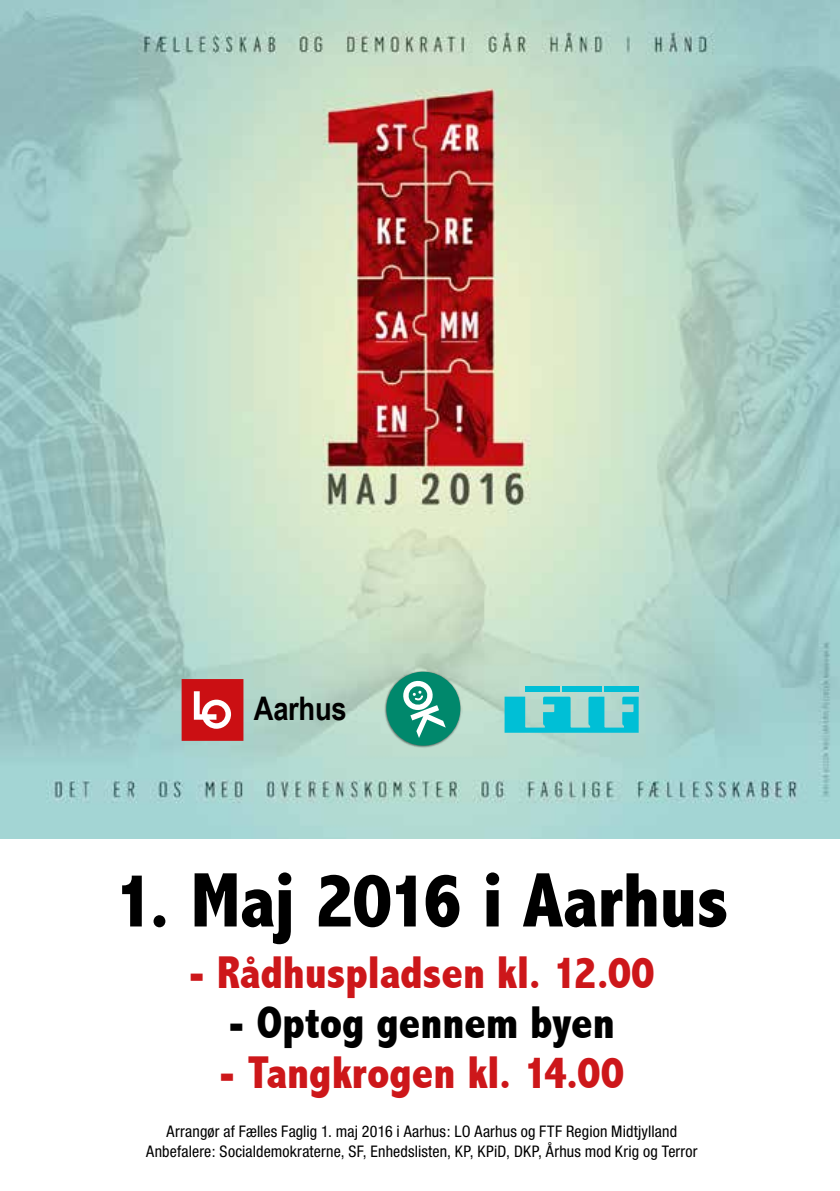
<style>
.page{position:relative;width:840px;height:1191px;background:#fff}
.page>*{position:absolute;margin:0;border:0;box-sizing:border-box;transform-origin:0 0}
.t1{font:800 condensed 78px "Abadi";letter-spacing:-.005em;color:#000}
.t2{font:800 condensed 46px "Abadi";color:#cd171a}
.t3{font:800 condensed 46px "Abadi";color:#000}
.t4{font:700 32.4px "Arial Narrow";letter-spacing:-.01em;color:#000}
.t5{font:condensed 16px/20px "Helvetica Neue";letter-spacing:.01em;color:#000;text-align:center}
</style>
<div class="page">
<img style="left:0;top:0;width:839px;height:839px">
<div style="left:525px;top:686px;width:34px;height:5px;background:#00bfd6"></div>
<div style="left:561px;top:686px;width:40px;height:5px;background:#00bfd6"></div>
<div style="left:604px;top:686px;width:34px;height:5px;background:#00bfd6"></div>
<svg style="left:504px;top:696px;width:134px;height:36px;background:#49c8d1"></svg>
<img style="left:383px;top:669px;width:79px;height:79px">
<div style="left:386px;top:671px;width:74px;height:74px;background:#00886c;border-radius:50%"></div>
<svg style="left:403px;top:680px;width:42px;height:58px"></svg>
<svg style="left:181px;top:679px;width:62px;height:62px;background:#d3393c"></svg>
<h3 class="t4" style="left:254px;top:684px;width:94px">Aarhus</h3>
<h1 class="t1" style="left:114px;top:855px;width:615px">1. Maj 2016 i Aarhus</h1>
<h2 class="t2" style="left:188px;top:945px;width:468px">- Rådhuspladsen kl. 12.00</h2>
<h2 class="t3" style="left:228px;top:995px;width:388px">- Optog gennem byen</h2>
<h2 class="t2" style="left:218px;top:1045px;width:407px">- Tangkrogen kl. 14.00</h2>
<p class="t5" style="left:146px;top:1121px;width:552px">Arrangør af Fælles Faglig 1. maj 2016 i Aarhus: LO Aarhus og FTF Region Midtjylland<br>Anbefalere: Socialdemokraterne, SF, Enhedslisten, KP, KPiD, DKP, Århus mod Krig og Terror</p>
</div>
